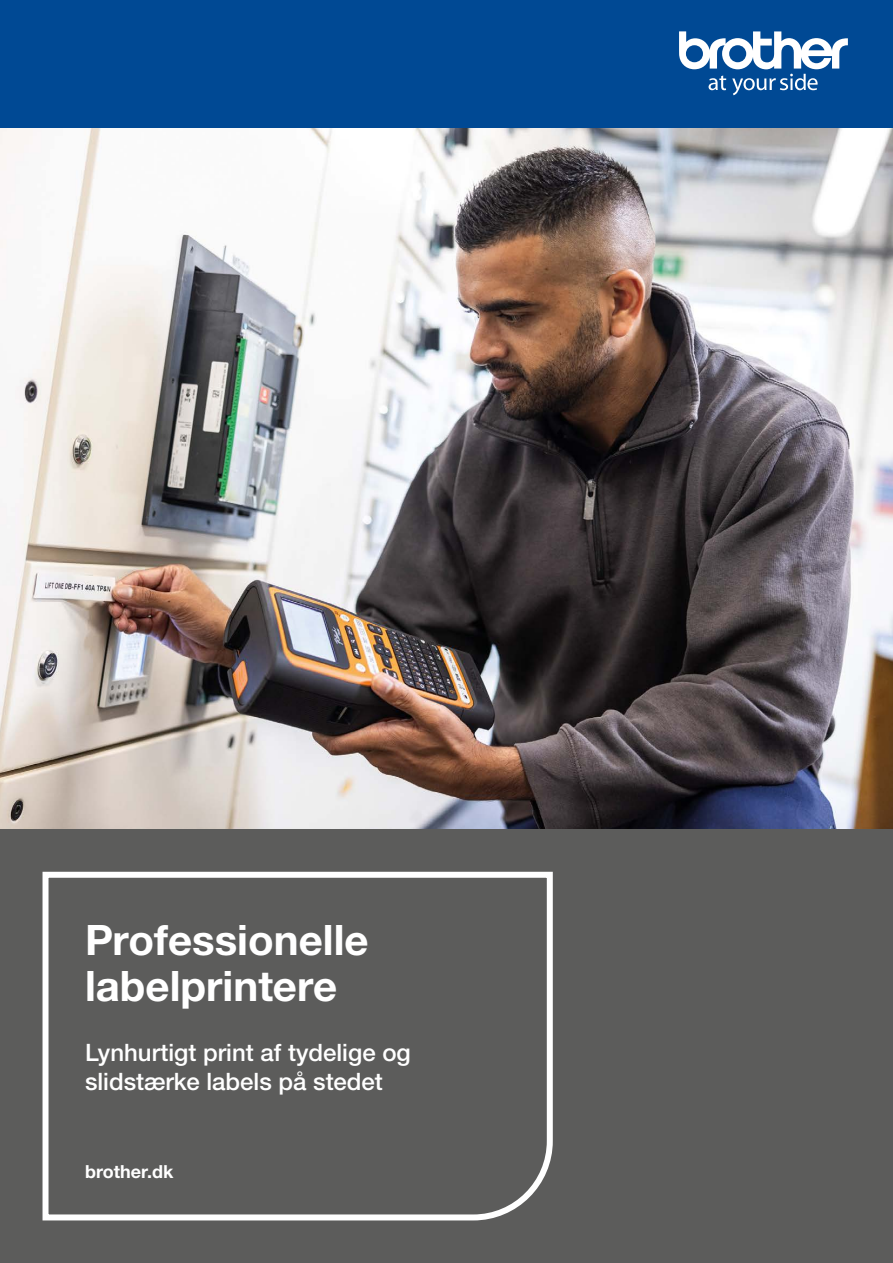
<style>
.page{position:relative;width:893px;height:1263px;background:#fff}
.page>*{position:absolute;margin:0;border:0;box-sizing:border-box;transform-origin:0 0}
.t1{font:700 42px/46.5px "Helvetica Neue LTW1 G";color:#fff}
.t2{font:500 24px/28.8px "Helvetica Neue LTW1 G";color:#fff}
.t3{font:700 18px "Helvetica Neue LTW1 G";color:#fff}
</style>
<div class="page">
<img style="left:0;top:128px;width:893px;height:701px">
<div style="left:0;top:0;width:893px;height:128px;background:#004994"></div>
<svg style="left:679px;top:31px;width:169px;height:64px"></svg>
<div style="left:0;top:829px;width:893px;height:434px;background:#5c5c5b"></div>
<svg style="left:42px;top:871px;width:511px;height:350px"></svg>
<h1 class="t1" style="left:85px;top:916px;width:285px">Professionelle labelprintere</h1>
<p class="t2" style="left:85px;top:1038px;width:327px">Lynhurtigt print af tydelige og slidstærke labels på stedet</p>
<p class="t3" style="left:85px;top:1160px;width:90px">brother.dk</p>
</div>
